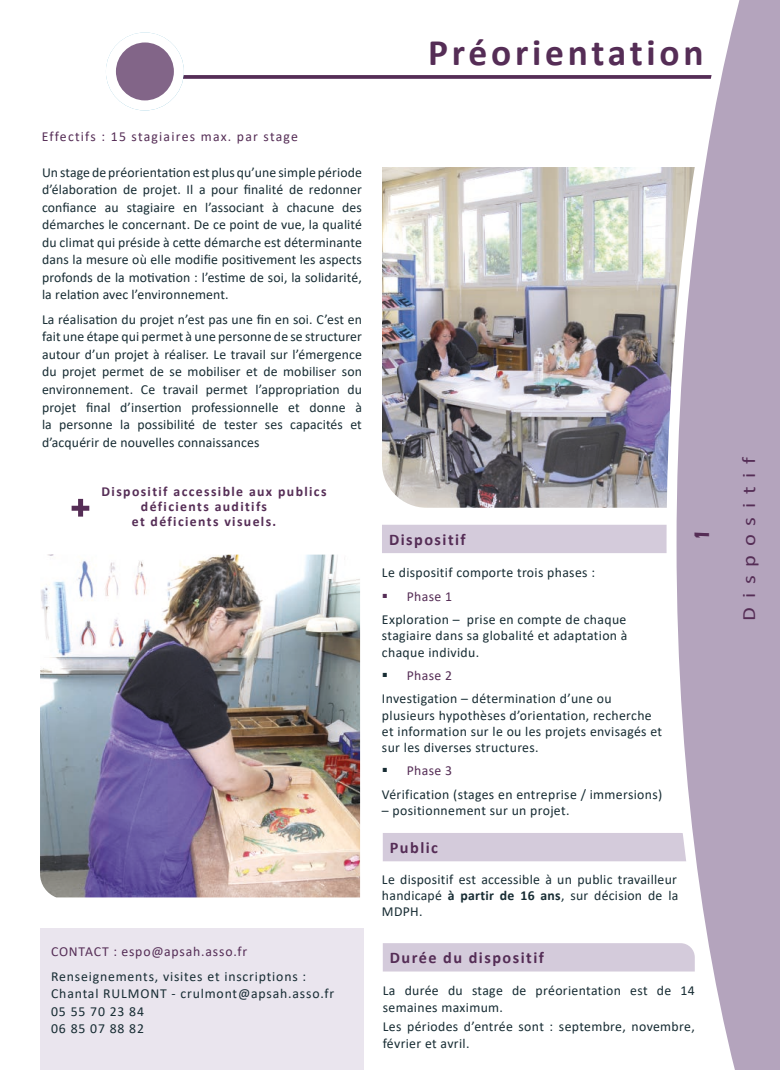
<style>
.page{position:relative;width:780px;height:1088px;background:#fff}
.page>*{position:absolute;margin:0;border:0;box-sizing:border-box;transform-origin:0 0}
.TITRE_FORMATION{font:700 37.5px "Calibri";letter-spacing:.1em;color:#552d56}
.texte_ESAT_AA_avec_puces_enumeration_puc{font:700 21.62px "Eras ITC";color:#552d56;scale:.69 1}
.TITRE_FORMATION-2{font:18.75px "Calibri";letter-spacing:.39em;color:#552d56;scale:1.2 1}
.sous_titres_blancs{font:700 16.25px "Calibri";letter-spacing:.09em;color:#552d56}
.article_noir{font:13.75px/17.5px "Calibri";letter-spacing:.025em;color:#172c33;text-align:justify}
.ETAB_ET_CONTACTS{font:13.75px "Calibri";letter-spacing:.06em;color:#172c33}
.sous_titres_blancs-2{font:700 13.75px "Calibri";letter-spacing:.1em;color:#552d56}
.sous_titres_blancs-3{font:13.75px "Calibri";letter-spacing:.08em;color:#552d56}
.ETAB_ET_CONTACTS-2{font:13.75px "Calibri";letter-spacing:.06em;color:#552d56}
.s1{font-weight:700}
</style>
<div class="page">
<img style="left:40px;top:555px;width:320px;height:342px">
<svg style="left:350px;top:75px;width:316px;height:4px"></svg>
<div style="left:383px;top:943px;width:283px;height:28px;background:#d4cbdb"></div>
<svg style="left:106px;top:32px;width:244px;height:79px"></svg>
<div style="left:382px;top:525px;width:284px;height:28px;background:#d4cbdb"></div>
<div style="left:383px;top:833px;width:283px;height:28px;background:#d4cbdb"></div>
<div style="left:40px;top:928px;width:323px;height:160px;background:#eae5ee"></div>
<div style="left:78px;top:499px;width:5px;height:18px;background:#552d56"></div>
<div style="left:72px;top:506px;width:17px;height:5px;background:#552d56"></div>
<img style="left:382px;top:167px;width:284px;height:341px">
<svg style="left:666px;top:0;width:114px;height:1070px"></svg>
<div style="left:0;top:1070px;width:780px;height:18px;background:#fff"></div>
<p class="TITRE_FORMATION" style="left:428px;top:26px;width:277px">Préorientation</p>
<p class="sous_titres_blancs-3" style="left:42px;top:126px;width:257px">Effectifs : 15 stagiaires max. par stage</p>
<p class="article_noir" style="left:42px;top:163px;width:321px">Un stage de préorientation est plus qu’une simple période d’élaboration de projet. Il a pour finalité de redonner confiance au stagiaire en l’associant à chacune des démarches le concernant. De ce point de vue, la qualité du climat qui préside à cette démarche est déterminante dans la mesure où elle modifie positivement les aspects profonds de la motivation : l’estime de soi, la solidarité, la relation avec l’environnement.</p>
<p class="article_noir" style="left:42px;top:310px;width:321px">La réalisation du projet n’est pas une fin en soi. C’est en fait une étape qui permet à une personne de se structurer autour d’un projet à réaliser. Le travail sur l’émergence du projet permet de se mobiliser et de mobiliser son environnement. Ce travail permet l’appropriation du projet final d’insertion professionnelle et donne à la personne la possibilité de tester ses capacités et d’acquérir de nouvelles connaissances</p>
<p class="sous_titres_blancs-2" style="left:102px;top:481px;width:226px">Dispositif accessible aux publics</p>
<p class="sous_titres_blancs-2" style="left:141px;top:496px;width:128px">déficients auditifs</p>
<p class="sous_titres_blancs-2" style="left:132px;top:511px;width:146px">et déficients visuels.</p>
<p class="ETAB_ET_CONTACTS-2" style="left:51px;top:942px;width:198px">CONTACT : espo@apsah.asso.fr</p>
<p class="ETAB_ET_CONTACTS" style="left:51px;top:967px;width:256px">Renseignements, visites et inscriptions :</p>
<p class="ETAB_ET_CONTACTS" style="left:51px;top:984px;width:284px">Chantal RULMONT - crulmont@apsah.asso.fr</p>
<p class="ETAB_ET_CONTACTS" style="left:51px;top:1002px;width:94px">05 55 70 23 84</p>
<p class="ETAB_ET_CONTACTS" style="left:51px;top:1019px;width:94px">06 85 07 88 82</p>
<p class="sous_titres_blancs" style="left:389px;top:528px;width:78px">Dispositif</p>
<p class="article_noir" style="left:382px;top:564px;width:214px">Le dispositif comporte trois phases :</p>
<p class="sous_titres_blancs-3" style="left:407px;top:587px;width:47px">Phase 1</p>
<p class="article_noir" style="left:382px;top:611px;width:247px;line-height:16.2px">Exploration – prise en compte de chaque stagiaire dans sa globalité et adaptation à chaque individu.</p>
<p class="sous_titres_blancs-3" style="left:407px;top:666px;width:47px">Phase 2</p>
<p class="article_noir" style="left:382px;top:690px;width:281px;line-height:16.2px;text-align:left">Investigation – détermination d’une ou plusieurs hypothèses d’orientation, recherche et information sur le ou les projets envisagés et sur les diverses structures.</p>
<p class="sous_titres_blancs-3" style="left:407px;top:761px;width:47px">Phase 3</p>
<p class="article_noir" style="left:382px;top:785px;width:282px">Vérification (stages en entreprise / immersions)</p>
<p class="article_noir" style="left:382px;top:801px;width:189px">– positionnement sur un projet.</p>
<p class="sous_titres_blancs" style="left:390px;top:836px;width:50px">Public</p>
<p class="article_noir" style="left:382px;top:870px;width:298px;line-height:16.2px">Le dispositif est accessible à un public travailleur handicapé <span class="s1">à partir de 16 ans</span>, sur décision de la MDPH.</p>
<p class="sous_titres_blancs" style="left:390px;top:946px;width:156px">Durée du dispositif</p>
<p class="texte_ESAT_AA_avec_puces_enumeration_puc" style="left:689px;top:540px;width:16px;rotate:-90deg">1</p>
<p class="article_noir" style="left:383px;top:982px;width:313px;line-height:16.2px">La durée du stage de préorientation est de 14 semaines maximum.</p>
<p class="article_noir" style="left:383px;top:1018px;width:313px;line-height:16.2px">Les périodes d’entrée sont : septembre, novembre, février et avril.</p>
<p class="TITRE_FORMATION-2" style="left:735px;top:621px;width:138px;rotate:-90deg">Dispositif</p>
</div>
